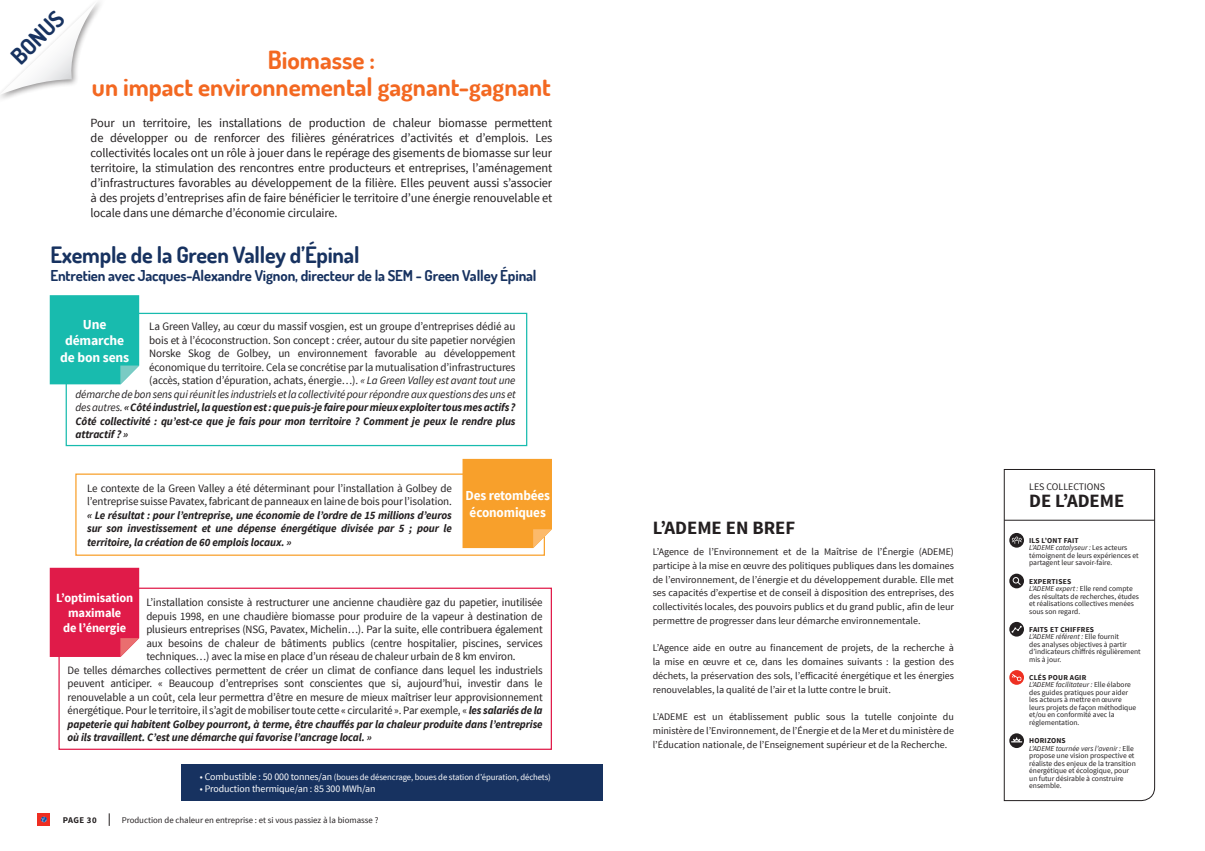
<style>
.page{position:relative;width:1205px;height:851px;background:#fff}
.page>*{position:absolute;margin:0;border:0;box-sizing:border-box;transform-origin:0 0}
.t1{font:700 25px "Dosis";color:#f36821}
.t2{font:700 22.5px "Dosis";letter-spacing:-.01em;color:#173260}
.t3{font:700 18.75px "Source Sans Pro";color:#231f20}
.t4{font:700 15px "Dosis";letter-spacing:-.01em;color:#173260}
.t5{font:700 13.75px/16.5px "Source Sans Pro";letter-spacing:-.01em;color:#fff;text-align:center;scale:.96 1}
.t6{font:700 13.75px "Source Sans Pro";letter-spacing:-.01em;color:#fff}
.t7{font:12.5px/15px "Source Sans Pro";letter-spacing:-.01em;color:#231f20;text-align:justify}
.t8{font:700 12.5px/15px "Source Sans Pro";letter-spacing:-.01em;color:#fff;text-align:center}
.t9{font:11.25px/13.5px "Source Sans Pro";letter-spacing:-.01em;color:#231f20;text-align:justify}
.t10{font:italic 700 11.25px/13.5px "Source Sans Pro";letter-spacing:-.01em;color:#231f20;text-align:justify}
.t11{font:italic 11.25px "Source Sans Pro";letter-spacing:-.01em;color:#231f20}
.t12{font:10px/13.8px "Source Sans Pro";color:#231f20;text-align:justify}
.t13{font:10px "Source Sans Pro";letter-spacing:-.01em;color:#fff}
.t14{font:8.75px "Source Sans Pro";letter-spacing:-.01em;color:#fff}
.t15{font:8.75px "Source Sans Pro";color:#231f20}
.t16{font:700 8.75px "Source Sans Pro";letter-spacing:.045em;color:#231f20}
.t17{font:7.5px/7.5px "Source Sans Pro";color:#231f20}
.t18{font:700 7.5px "Source Sans Pro";letter-spacing:.025em;color:#231f20}
.s1{font-style:italic}
.s2{font-weight:400}
.s3{font-weight:700;font-style:italic}
.s4{font-size:10px}
</style>
<div class="page">
<div style="left:75px;top:473px;width:470px;height:82px;border:1px solid #f8a02b"></div>
<div style="left:50px;top:295px;width:89px;height:89px;background:#18bbae"></div>
<div style="left:50px;top:567px;width:89px;height:90px;background:#e01b49"></div>
<div style="left:462px;top:459px;width:90px;height:89px;background:#f8a02b"></div>
<div style="left:58px;top:587px;width:494px;height:162px;border:1px solid #e01b49"></div>
<div style="left:66px;top:313px;width:461px;height:133px;border:1px solid #18bbae"></div>
<div style="left:181px;top:764px;width:421px;height:36px;background:#173260"></div>
<svg style="left:109px;top:813px;width:1px;height:12px"></svg>
<div style="left:38px;top:813px;width:12px;height:12px;background:#ee2e22"></div>
<svg style="left:41px;top:816px;width:6px;height:6px"></svg>
<svg style="left:1px;top:2px;width:97px;height:93px"></svg>
<svg style="left:1004px;top:469px;width:151px;height:331px"></svg>
<hr style="left:1004px;top:520px;width:150px;height:1px;background:#231f20">
<div style="left:1009px;top:670px;width:15px;height:14px;background:#ee3022;border-radius:50%"></div>
<svg style="left:1012px;top:674px;width:10px;height:7px"></svg>
<svg style="left:1009px;top:733px;width:15px;height:15px"></svg>
<svg style="left:1011px;top:737px;width:11px;height:5px"></svg>
<svg style="left:1009px;top:573px;width:15px;height:15px"></svg>
<svg style="left:1012px;top:577px;width:8px;height:8px"></svg>
<svg style="left:1009px;top:621px;width:15px;height:15px"></svg>
<svg style="left:1009px;top:533px;width:15px;height:14px"></svg>
<svg style="left:1012px;top:536px;width:9px;height:7px"></svg>
<p class="t2" style="left:5px;top:50px;width:66px;rotate:-45deg">BONUS</p>
<p class="t1" style="left:268px;top:43px;width:109px">Biomasse :</p>
<p class="t1" style="left:92px;top:71px;width:460px">un impact environnemental gagnant-gagnant</p>
<p class="t7" style="left:91px;top:115px;width:463px">Pour un territoire, les installations de production de chaleur biomasse permettent de développer ou de renforcer des filières génératrices d’activités et d’emplois. Les collectivités locales ont un rôle à jouer dans le repérage des gisements de biomasse sur leur territoire, la stimulation des rencontres entre producteurs et entreprises, l’aménagement d’infrastructures favorables au développement de la filière. Elles peuvent aussi s’associer à des projets d’entreprises afin de faire bénéficier le territoire d’une énergie renouvelable et locale dans une démarche d’économie circulaire.</p>
<p class="t2" style="left:50px;top:240px;width:310px">Exemple de la Green Valley d’Épinal</p>
<p class="t4" style="left:50px;top:265px;width:488px">Entretien avec Jacques-Alexandre Vignon, directeur de la SEM - Green Valley Épinal</p>
<p class="t6" style="left:83px;top:315px;width:25px">Une</p>
<p class="t6" style="left:65px;top:331px;width:61px">démarche</p>
<p class="t6" style="left:60px;top:348px;width:71px">de bon sens</p>
<p class="t9" style="left:149px;top:320px;width:368px">La Green Valley, au cœur du massif vosgien, est un groupe d’entreprises dédié au</p>
<p class="t9" style="left:149px;top:333px;width:368px">bois et à l’écoconstruction. Son concept : créer, autour du site papetier norvégien</p>
<p class="t9" style="left:149px;top:347px;width:368px">Norske Skog de Golbey, un environnement favorable au développement</p>
<p class="t9" style="left:149px;top:360px;width:368px">économique du territoire. Cela se concrétise par la mutualisation d’infrastructures</p>
<p class="t9" style="left:149px;top:374px;width:368px">(accès, station d’épuration, achats, énergie…). <span class="s1">« La Green Valley est avant tout une</span></p>
<p class="t11" style="left:75px;top:387px;width:442px">démarche de bon sens qui réunit les industriels et la collectivité pour répondre aux questions des uns et</p>
<p class="t10" style="left:75px;top:400px;width:441px"><span class="s2">des autres.</span> « Côté industriel, la question est : que puis-je faire pour mieux exploiter tous mes actifs ?</p>
<p class="t10" style="left:75px;top:414px;width:442px">Côté collectivité : qu’est-ce que je fais pour mon territoire ? Comment je peux le rendre plus</p>
<p class="t10" style="left:75px;top:427px;width:54px">attractif ? »</p>
<p class="t9" style="left:87px;top:481px;width:366px">Le contexte de la Green Valley a été déterminant pour l’installation à Golbey de l’entreprise suisse Pavatex, fabricant de panneaux en laine de bois pour l’isolation.</p>
<p class="t10" style="left:87px;top:508px;width:366px">« Le résultat : pour l’entreprise, une économie de l’ordre de 15 millions d’euros sur son investissement et une dépense énergétique divisée par 5 ; pour le territoire, la création de 60 emplois locaux. »</p>
<p class="t5" style="left:465px;top:488px;width:90px">Des retombées économiques</p>
<p class="t8" style="left:56px;top:591px;width:79px">L’optimisation maximale</p>
<p class="t8" style="left:63px;top:621px;width:64px">de l’énergie</p>
<p class="t9" style="left:146px;top:595px;width:398px">L’installation consiste à restructurer une ancienne chaudière gaz du papetier, inutilisée depuis 1998, en une chaudière biomasse pour produire de la vapeur à destination de plusieurs entreprises (NSG, Pavatex, Michelin…). Par la suite, elle contribuera également aux besoins de chaleur de bâtiments publics (centre hospitalier, piscines, services techniques…) avec la mise en place d’un réseau de chaleur urbain de 8 km environ.</p>
<p class="t9" style="left:68px;top:663px;width:477px">De telles démarches collectives permettent de créer un climat de confiance dans lequel les industriels peuvent anticiper. « Beaucoup d’entreprises sont conscientes que si, aujourd’hui, investir dans le renouvelable a un coût, cela leur permettra d’être en mesure de mieux maîtriser leur approvisionnement énergétique. Pour le territoire, il s’agit de mobiliser toute cette « circularité ». Par exemple, « <span class="s3">les salariés de la papeterie qui habitent Golbey pourront, à terme, être chauffés par la chaleur produite dans l’entreprise où ils travaillent. C’est une démarche qui favorise l’ancrage local. »</span></p>
<p class="t14" style="left:200px;top:771px;width:352px"><span class="s4">• Combustible : 50 000 tonnes/an</span> (boues de désencrage, boues de station d’épuration, déchets)</p>
<p class="t13" style="left:200px;top:782px;width:177px">• Production thermique/an : 85 300 MWh/an</p>
<p class="t16" style="left:63px;top:814px;width:35px">PAGE 30</p>
<p class="t15" style="left:122px;top:814px;width:258px">Production de chaleur en entreprise : et si vous passiez à la biomasse ?</p>
<p class="t3" style="left:653px;top:516px;width:144px">L’ADEME EN BREF</p>
<p class="t12" style="left:653px;top:545px;width:303px">L’Agence de l’Environnement et de la Maîtrise de l’Énergie (ADEME) participe à la mise en œuvre des politiques publiques dans les domaines de l’environnement, de l’énergie et du développement durable. Elle met ses capacités d’expertise et de conseil à disposition des entreprises, des collectivités locales, des pouvoirs publics et du grand public, afin de leur permettre de progresser dans leur démarche environnementale.</p>
<p class="t12" style="left:653px;top:641px;width:303px">L’Agence aide en outre au financement de projets, de la recherche à la mise en œuvre et ce, dans les domaines suivants : la gestion des déchets, la préservation des sols, l’efficacité énergétique et les énergies renouvelables, la qualité de l’air et la lutte contre le bruit.</p>
<p class="t12" style="left:653px;top:710px;width:303px">L’ADEME est un établissement public sous la tutelle conjointe du ministère de l’Environnement, de l’Énergie et de la Mer et du ministère de l’Éducation nationale, de l’Enseignement supérieur et de la Recherche.</p>
<p class="t12" style="left:1029px;top:480px;width:77px">LES COLLECTIONS</p>
<p class="t3" style="left:1029px;top:489px;width:97px">DE L’ADEME</p>
<p class="t18" style="left:1029px;top:535px;width:51px">ILS L’ONT FAIT</p>
<p class="t17" style="left:1029px;top:544px;width:111px"><span class="s1">L’ADEME catalyseur :</span> Les acteurs témoignent de leurs expériences et partagent leur savoir-faire.</p>
<p class="t18" style="left:1029px;top:576px;width:43px">EXPERTISES</p>
<p class="t17" style="left:1029px;top:584px;width:111px"><span class="s1">L’ADEME expert :</span> Elle rend compte des résultats de recherches, études et réalisations collectives menées sous son regard.</p>
<p class="t18" style="left:1029px;top:624px;width:66px">FAITS ET CHIFFRES</p>
<p class="t17" style="left:1029px;top:633px;width:113px"><span class="s1">L’ADEME référent :</span> Elle fournit<br>des analyses objectives à partir d’indicateurs chiffrés régulièrement mis à jour.</p>
<p class="t18" style="left:1029px;top:672px;width:59px">CLÉS POUR AGIR</p>
<p class="t17" style="left:1029px;top:681px;width:109px"><span class="s1">L’ADEME facilitateur :</span> Elle élabore des guides pratiques pour aider les acteurs à mettre en œuvre leurs projets de façon méthodique et/ou en conformité avec la réglementation.</p>
<p class="t18" style="left:1029px;top:735px;width:38px">HORIZONS</p>
<p class="t17" style="left:1029px;top:744px;width:108px"><span class="s1">L’ADEME tournée vers l’avenir :</span> Elle propose une vision prospective et réaliste des enjeux de la transition énergétique et écologique, pour un futur désirable à construire ensemble.</p>
</div>
